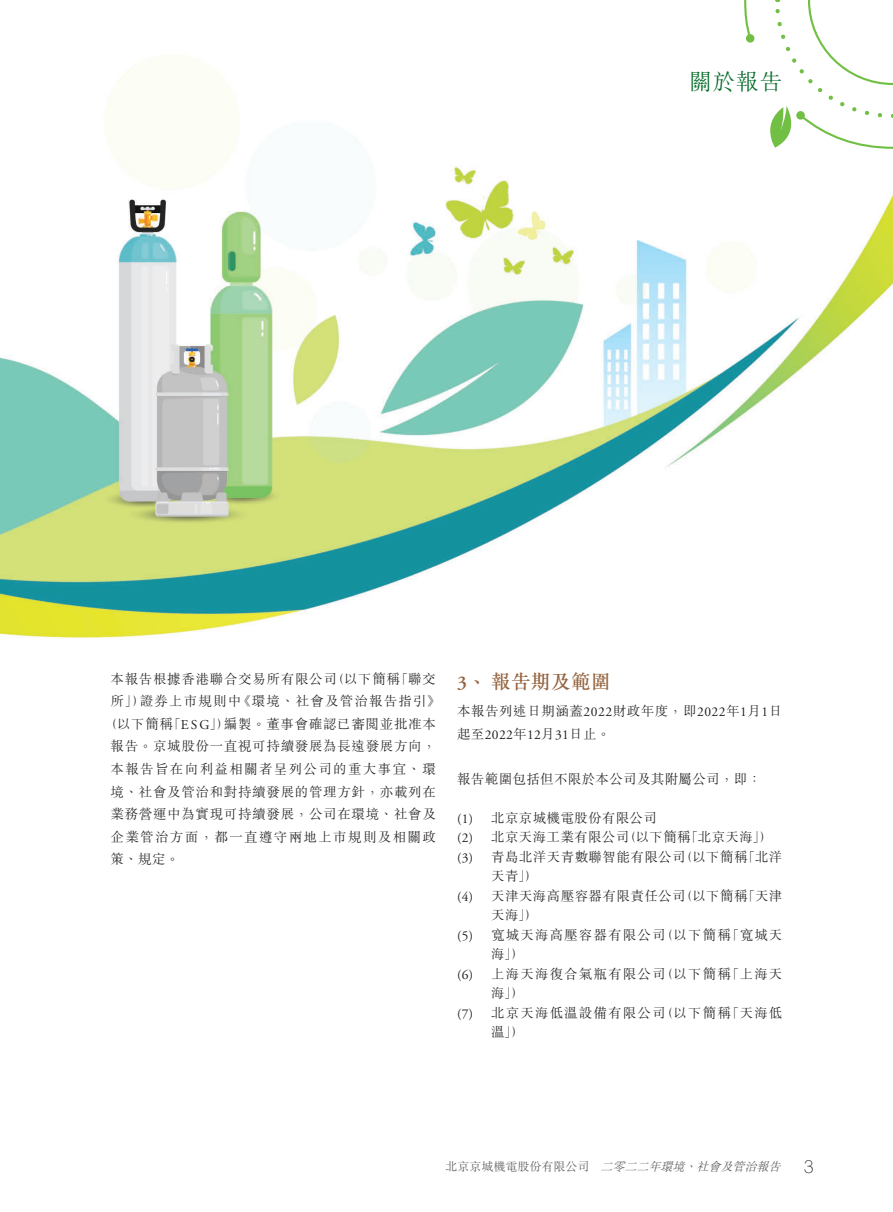
<style>
.page{position:relative;width:893px;height:1212px;background:#fff}
.page>*{position:absolute;margin:0;border:0;box-sizing:border-box;transform-origin:0 0}
.t1{font:300 22.5px "M Sung HK";color:#046a29}
.t2{font:500 19.5px "M Sung HK";letter-spacing:.025em;color:#95633e}
.t3{font:300 13.5px "M Sung HK";letter-spacing:.05em;color:#231f20}
.t4{font:300 13.5px "M Sung HK";letter-spacing:.085em;color:#231f20}
.t5{font:300 13.5px "M Sung HK";letter-spacing:.025em;color:#231f20}
.t6{font:300 13.5px "M Sung HK";letter-spacing:.03em;color:#231f20}
.t7{font:300 13.5px "M Sung HK";letter-spacing:.1em;color:#231f20}
.t8{font:13.5px "Adobe Garamond Pro";letter-spacing:.025em;color:#231f20}
.t9{font:italic 300 12px "M Sung HK";color:#57585a}
.s1{font-family:"Adobe Garamond Pro";font-weight:400}
.s2{font-family:"Adobe Garamond Pro";font-weight:600}
.s3{font-family:"M Sung HK";font-weight:300}
.s4{font-style:normal}
.s5{font-family:"M Yuen HK";font-style:normal;font-size:18px;color:#231f20}
</style>
<div class="page">
<img style="left:0;top:55px;width:893px;height:583px">
<svg style="left:743px;top:0;width:150px;height:150px"></svg>
<h1 class="t1" style="left:689px;top:66px;width:95px">關於報告</h1>
<p class="t3" style="left:111px;top:669px;width:327px">本報告根據香港聯合交易所有限公司（以下簡稱「聯交</p>
<p class="t4" style="left:111px;top:692px;width:332px">所」）證券上市規則中《環境、社會及管治報告指引》</p>
<p class="t3" style="left:104px;top:714px;width:333px">（以下簡稱「<span class="s1">ESG</span>」）編製。董事會確認已審閱並批准本</p>
<p class="t3" style="left:111px;top:737px;width:327px">報告。京城股份一直視可持續發展為長遠發展方向，</p>
<p class="t7" style="left:111px;top:759px;width:327px">本報告旨在向利益相關者呈列公司的重大事宜、環</p>
<p class="t3" style="left:111px;top:782px;width:327px">境、社會及管治和對持續發展的管理方針，亦載列在</p>
<p class="t3" style="left:111px;top:804px;width:327px">業務營運中為實現可持續發展，公司在環境、社會及</p>
<p class="t7" style="left:111px;top:827px;width:327px">企業管治方面，都一直遵守兩地上市規則及相關政</p>
<p class="t3" style="left:111px;top:849px;width:70px">策、規定。</p>
<h2 class="t2" style="left:457px;top:668px;width:155px"><span class="s2">3</span>、報告期及範圍</h2>
<p class="t3" style="left:457px;top:702px;width:327px">本報告列述日期涵蓋<span class="s1">2022</span>財政年度，即<span class="s1">2022</span>年<span class="s1">1</span>月<span class="s1">1</span>日</p>
<p class="t8" style="left:457px;top:726px;width:155px"><span class="s3">起至</span>2022<span class="s3">年</span>12<span class="s3">月</span>31<span class="s3">日止。</span></p>
<p class="t5" style="left:457px;top:769px;width:306px">報告範圍包括但不限於本公司及其附屬公司，即：</p>
<p class="t5" style="left:457px;top:808px;width:201px"><span class="s1">(1)</span> 北京京城機電股份有限公司</p>
<p class="t5" style="left:457px;top:828px;width:317px"><span class="s1">(2)</span> 北京天海工業有限公司（以下簡稱「北京天海」）</p>
<p class="t6" style="left:457px;top:847px;width:327px"><span class="s1">(3)</span> 青島北洋天青數聯智能有限公司（以下簡稱「北洋</p>
<p class="t3" style="left:491px;top:867px;width:48px">天青」）</p>
<p class="t6" style="left:457px;top:886px;width:327px"><span class="s1">(4)</span> 天津天海高壓容器有限責任公司（以下簡稱「天津</p>
<p class="t3" style="left:491px;top:905px;width:48px">天海」）</p>
<p class="t4" style="left:457px;top:925px;width:327px"><span class="s1">(5)</span> 寬城天海高壓容器有限公司（以下簡稱「寬城天</p>
<p class="t3" style="left:491px;top:944px;width:35px">海」）</p>
<p class="t4" style="left:457px;top:964px;width:327px"><span class="s1">(6)</span> 上海天海復合氣瓶有限公司（以下簡稱「上海天</p>
<p class="t3" style="left:491px;top:983px;width:35px">海」）</p>
<p class="t4" style="left:457px;top:1003px;width:327px"><span class="s1">(7)</span> 北京天海低溫設備有限公司（以下簡稱「天海低</p>
<p class="t3" style="left:491px;top:1022px;width:35px">溫」）</p>
<p class="t9" style="left:446px;top:1158px;width:370px"><span class="s4">北京京城機電股份有限公司</span> 二零二二年環境、社會及管治報告 <span class="s5">3</span></p>
</div>
